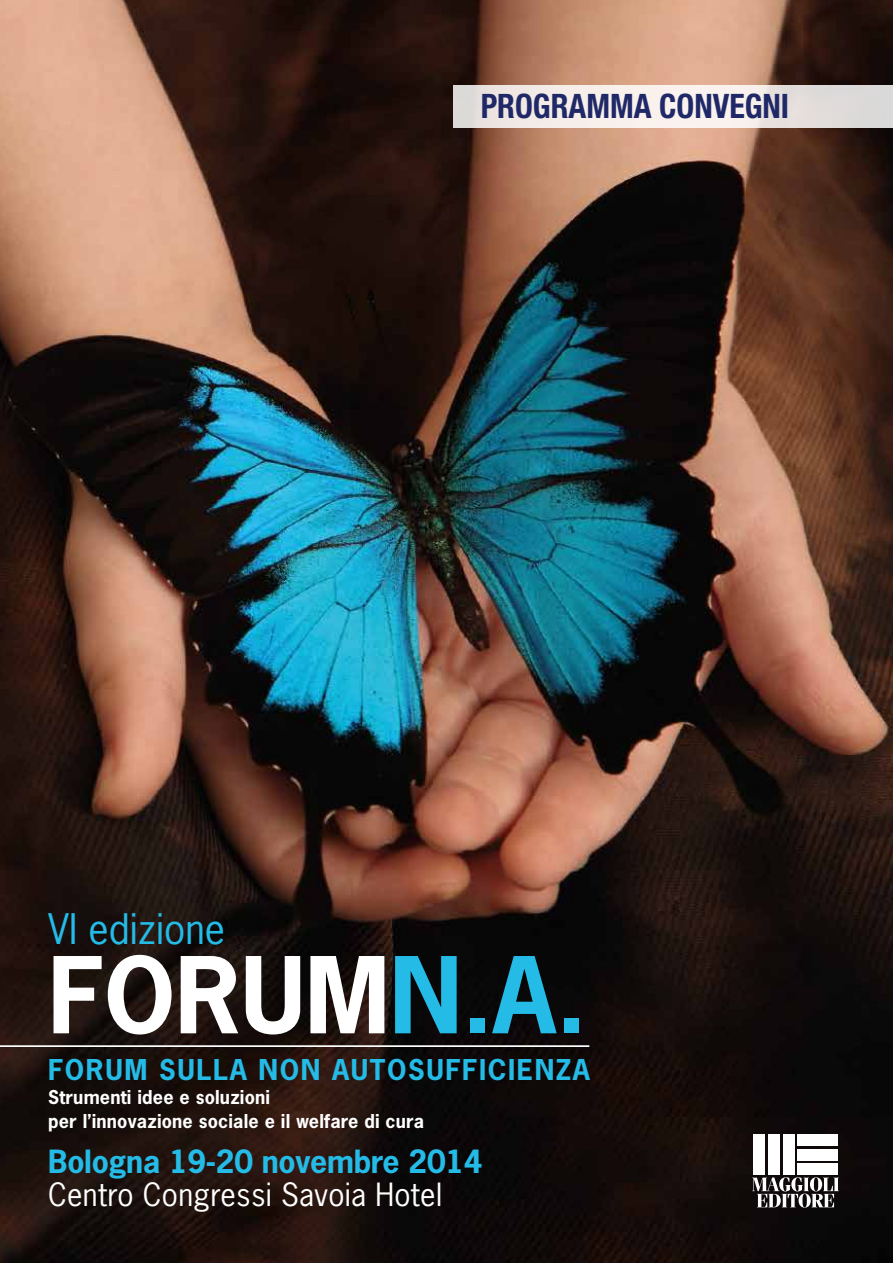
<style>
.page{position:relative;width:893px;height:1263px;background:#fff}
.page>*{position:absolute;margin:0;border:0;box-sizing:border-box;transform-origin:0 0}
.t1{font:700 99.3px "News Gothic Std";color:#fff}
.t2{font:39.6px "News Gothic Std";color:#24bbe7}
.t3{font:700 condensed 33.75px "Helvetica Neue LT Std";color:#202967;scale:.95 1}
.t4{font:30.15px "News Gothic Std";letter-spacing:.01em;color:#fff}
.t5{font:700 30.15px "News Gothic Std";letter-spacing:-.01em;color:#24bbe7}
.t6{font:700 27px "News Gothic Std";letter-spacing:.06em;color:#24bbe7}
.t7{font:700 18px/24px "News Gothic Std";letter-spacing:.01em;color:#fff}
.s1{color:#24bbe7}
</style>
<div class="page">
<img style="left:0;top:0;width:893px;height:1263px">
<div style="left:798px;top:1163px;width:40px;height:12px;background:#fff"></div>
<div style="left:798px;top:1149px;width:40px;height:11px;background:#fff"></div>
<div style="left:798px;top:1134px;width:40px;height:12px;background:#fff"></div>
<svg style="left:752px;top:1177px;width:87px;height:31px"></svg>
<div style="left:783px;top:1134px;width:11px;height:41px;background:#fff"></div>
<div style="left:768px;top:1134px;width:12px;height:41px;background:#fff"></div>
<div style="left:753px;top:1134px;width:12px;height:41px;background:#fff"></div>
<svg style="left:453px;top:85px;width:440px;height:43px;background:#eee7e4"></svg>
<hr style="left:0;top:1045px;width:589px;height:2px;background:#fff">
<h3 class="t3" style="left:481px;top:86px;width:326px">PROGRAMMA CONVEGNI</h3>
<h2 class="t2" style="left:48px;top:904px;width:178px">VI edizione</h2>
<h1 class="t1" style="left:48px;top:930px;width:540px">FORUM<span class="s1">N.A.</span></h1>
<h3 class="t6" style="left:48px;top:1052px;width:543px">FORUM SULLA NON AUTOSUFFICIENZA</h3>
<p class="t7" style="left:48px;top:1085px;width:378px">Strumenti idee e soluzioni<br>per l’innovazione sociale e il welfare di cura</p>
<h3 class="t5" style="left:48px;top:1141px;width:436px">Bologna 19-20 novembre 2014</h3>
<h3 class="t4" style="left:48px;top:1176px;width:395px">Centro Congressi Savoia Hotel</h3>
</div>
